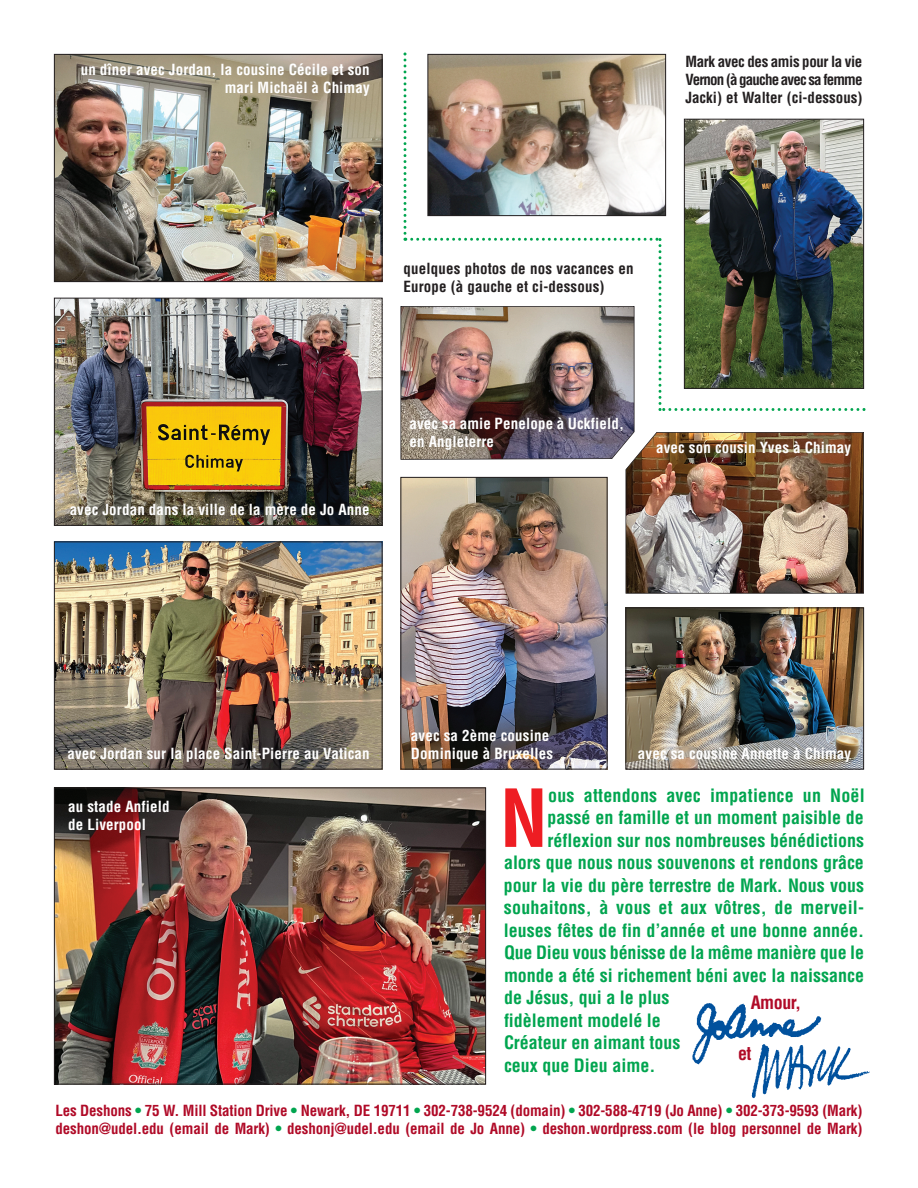
<style>
.page{position:relative;width:918px;height:1188px;background:#fff}
.page>*{position:absolute;margin:0;border:0;box-sizing:border-box;transform-origin:0 0}
.t1{font:700 condensed 78px "Helvetica";color:#ee1d23}
.t2{font:700 condensed 18px "Helvetica";color:#00a54f}
.t3{font:700 condensed 18px "Helvetica";letter-spacing:-.025em;color:#b00a27}
.t4{font:700 condensed 15px/18px "Helvetica";letter-spacing:.01em;color:#fff}
.t5{font:700 condensed 15px/18px "Helvetica";letter-spacing:-.01em;color:#b00a27}
.t6{font:700 condensed 15px/18px "Helvetica";letter-spacing:.01em;color:#231f20}
.s1{color:#00a54f}
</style>
<div class="page">
<img style="left:56px;top:790px;width:428px;height:292px">
<div style="left:54px;top:788px;width:432px;height:296px;border:1px solid #231f20"></div>
<img style="left:402px;top:594px;width:204px;height:174px">
<img style="left:56px;top:56px;width:324px;height:224px">
<div style="left:54px;top:54px;width:328px;height:228px;border:1px solid #231f20"></div>
<img style="left:56px;top:300px;width:324px;height:224px">
<div style="left:54px;top:298px;width:328px;height:228px;border:1px solid #231f20"></div>
<img style="left:56px;top:544px;width:324px;height:224px">
<div style="left:54px;top:542px;width:328px;height:228px;border:1px solid #231f20"></div>
<img style="left:628px;top:610px;width:234px;height:158px">
<div style="left:626px;top:608px;width:238px;height:162px;border:1px solid #231f20"></div>
<img style="left:400px;top:52px;width:466px;height:542px">
<img style="left:751px;top:1046px;width:119px;height:53px">
<img style="left:692px;top:1003px;width:131px;height:63px">
<p class="t4" style="left:81px;top:61px;width:291px;text-align:right">un dîner avec Jordan, la cousine Cécile et son mari Michaël à Chimay</p>
<p class="t6" style="left:686px;top:54px;width:179px;text-align:justify">Mark avec des amis pour la vie Vernon (à gauche avec sa femme Jacki) et Walter (ci-dessous)</p>
<p class="t6" style="left:403px;top:261px;width:232px">quelques photos de nos vacances en<br>Europe (à gauche et ci-dessous)</p>
<p class="t4" style="left:70px;top:501px;width:302px">avec Jordan dans la ville de la mère de Jo Anne</p>
<p class="t4" style="left:409px;top:415px;width:216px">avec sa amie Penelope à Uckfield, en Angleterre</p>
<p class="t4" style="left:656px;top:439px;width:197px">avec son cousin Yves à Chimay</p>
<p class="t4" style="left:411px;top:727px;width:140px">avec sa 2ème cousine</p>
<p class="t4" style="left:67px;top:746px;width:304px">avec Jordan sur la place Saint-Pierre au Vatican</p>
<p class="t4" style="left:411px;top:745px;width:144px">Dominique à Bruxelles</p>
<p class="t4" style="left:638px;top:745px;width:215px">avec sa cousine Annette à Chimay</p>
<p class="t4" style="left:68px;top:799px;width:103px">au stade Anfield de Liverpool</p>
<h1 class="t1" style="left:500px;top:788px;width:49px">N</h1>
<p class="t2" style="left:548px;top:788px;width:318px">ous attendons avec impatience un Noël</p>
<p class="t2" style="left:548px;top:811px;width:318px">passé en famille et un moment paisible de</p>
<p class="t2" style="left:548px;top:833px;width:318px">réflexion sur nos nombreuses bénédictions</p>
<p class="t2" style="left:504px;top:856px;width:361px">alors que nous nous souvenons et rendons grâce</p>
<p class="t2" style="left:504px;top:878px;width:362px">pour la vie du père terrestre de Mark. Nous vous</p>
<p class="t2" style="left:504px;top:901px;width:362px">souhaitons, à vous et aux vôtres, de merveil-</p>
<p class="t2" style="left:504px;top:923px;width:362px">leuses fêtes de fin d’année et une bonne année.</p>
<p class="t2" style="left:504px;top:946px;width:362px">Que Dieu vous bénisse de la même manière que le</p>
<p class="t2" style="left:504px;top:968px;width:362px">monde a été si richement béni avec la naissance</p>
<p class="t2" style="left:504px;top:991px;width:167px">de Jésus, qui a le plus</p>
<p class="t2" style="left:504px;top:1013px;width:158px">fidèlement modelé le</p>
<p class="t2" style="left:504px;top:1036px;width:178px">Créateur en aimant tous</p>
<p class="t2" style="left:504px;top:1058px;width:153px">ceux que Dieu aime.</p>
<p class="t3" style="left:751px;top:995px;width:52px">Amour,</p>
<p class="t3" style="left:738px;top:1046px;width:15px">et</p>
<p class="t5" style="left:55px;top:1103px;width:809px">Les Deshons <span class="s1">•</span> 75 W. Mill Station Drive <span class="s1">•</span> Newark, DE 19711 <span class="s1">•</span> 302-738-9524 (domain) <span class="s1">•</span> 302-588-4719 (Jo Anne) <span class="s1">•</span> 302-373-9593 (Mark) deshon@udel.edu (email de Mark) <span class="s1">•</span> deshonj@udel.edu (email de Jo Anne) <span class="s1">•</span> deshon.wordpress.com (le blog personnel de Mark)</p>
</div>
